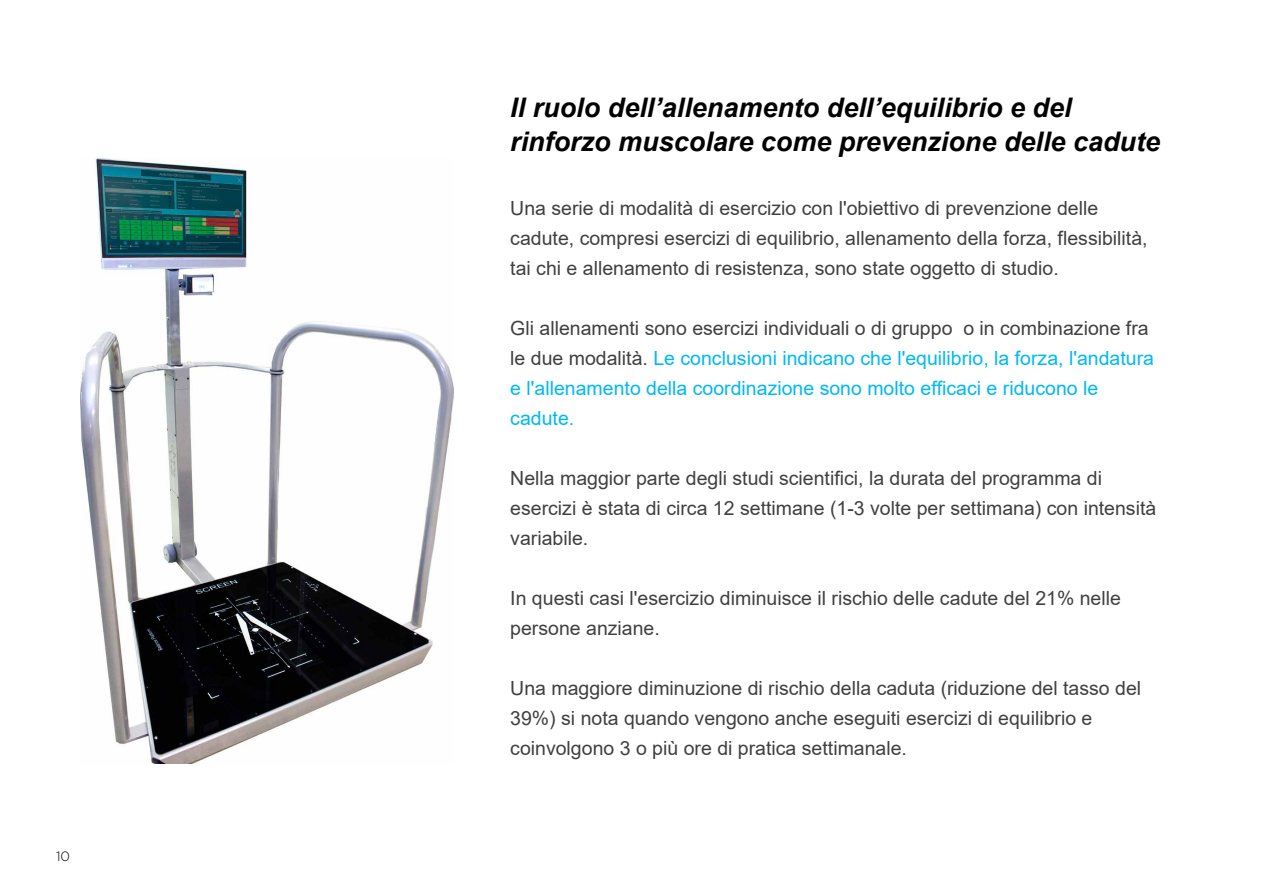
<style>
.page{position:relative;width:1263px;height:893px;background:#fff}
.page>*{position:absolute;margin:0;border:0;box-sizing:border-box;transform-origin:0 0}
.t1{font:italic 700 27px/33.6px "Arial";color:#000}
.t2{font:19.5px/30px "Arial";color:#404040}
.t3{font:19.5px/30px "Arial";color:#00b9f1}
.t4{font:300 13.5px "Gotham";color:#000}
.s1{color:#404040}
</style>
<div class="page">
<img style="left:80px;top:159px;width:374px;height:604px">
<p class="t4" style="left:56px;top:848px;width:16px">10</p>
<h1 class="t1" style="left:510px;top:92px;width:651px">Il ruolo dell’allenamento dell’equilibrio e del rinforzo muscolare come prevenzione delle cadute</h1>
<p class="t2" style="left:510px;top:193px;width:639px">Una serie di modalità di esercizio con l'obiettivo di prevenzione delle cadute, compresi esercizi di equilibrio, allenamento della forza, flessibilità, tai chi e allenamento di resistenza, sono state oggetto di studio.</p>
<p class="t3" style="left:510px;top:313px;width:645px"><span class="s1">Gli allenamenti sono esercizi individuali o di gruppo o in combinazione fra le due modalità.</span> Le conclusioni indicano che l'equilibrio, la forza, l'andatura e l'allenamento della coordinazione sono molto efficaci e riducono le cadute.</p>
<p class="t2" style="left:510px;top:463px;width:647px">Nella maggior parte degli studi scientifici, la durata del programma di esercizi è stata di circa 12 settimane (1-3 volte per settimana) con intensità variabile.</p>
<p class="t2" style="left:510px;top:583px;width:612px">In questi casi l'esercizio diminuisce il rischio delle cadute del 21% nelle persone anziane.</p>
<p class="t2" style="left:510px;top:673px;width:632px">Una maggiore diminuzione di rischio della caduta (riduzione del tasso del<br>39%) si nota quando vengono anche eseguiti esercizi di equilibrio e coinvolgono 3 o più ore di pratica settimanale.</p>
</div>
